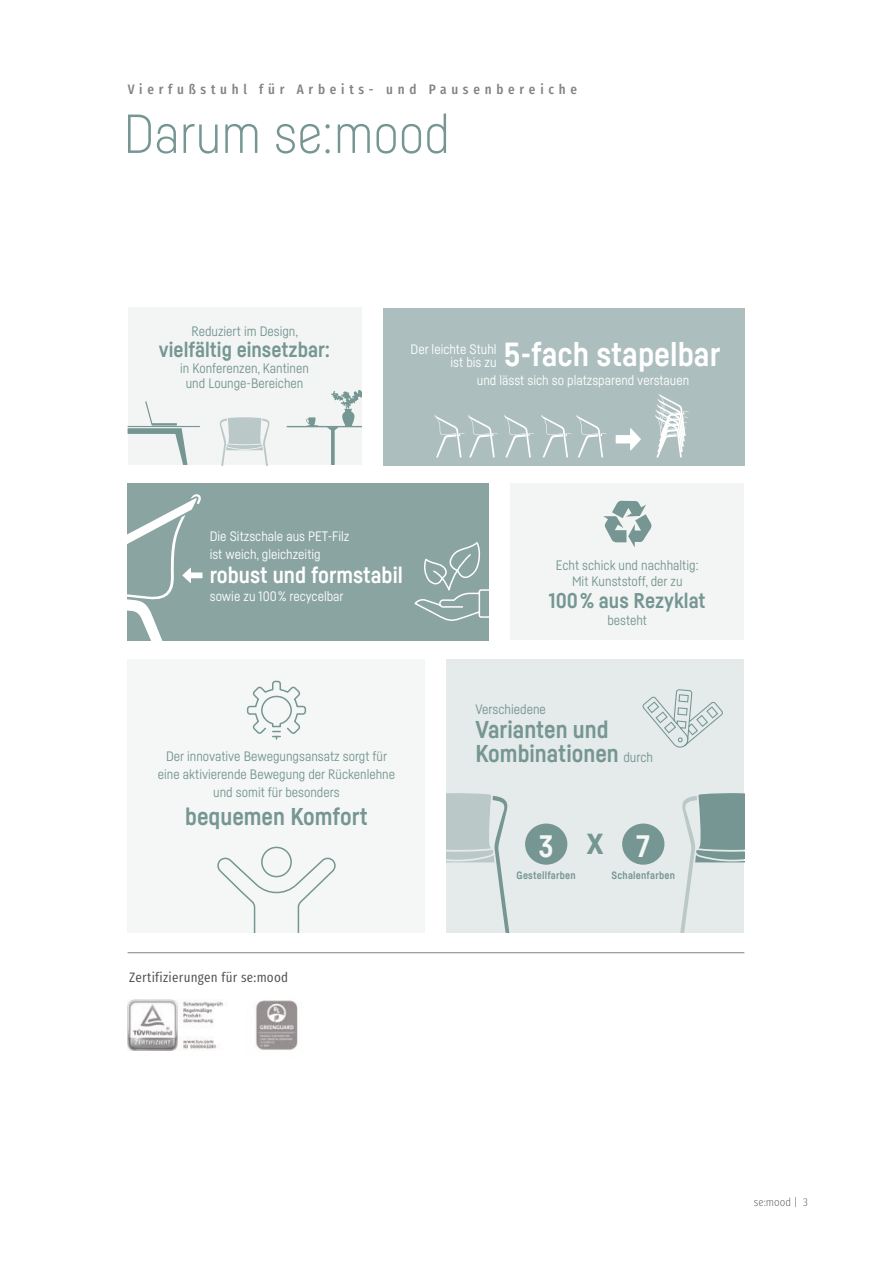
<style>
.page{position:relative;width:893px;height:1263px;background:#fff}
.page>*{position:absolute;margin:0;border:0;box-sizing:border-box;transform-origin:0 0}
.t1{font:300 54px "Sedus Sans";color:#759692}
.t2{font:700 37.5px "Sedus Sans";color:#759692}
.t3{font:700 33px "Sedus Sans";color:#fff}
.t4{font:700 30.6px "Sedus Sans";color:#f5f7f6}
.t5{font:700 24px "Sedus Sans";color:#759692}
.t6{font:700 22.5px "Sedus Sans";color:#fff}
.t7{font:700 21px "Sedus Sans";color:#759692}
.t8{font:13.5px/15px "Sedus Sans";color:#759692;text-align:center}
.t9{font:13.5px/13.5px "Sedus Sans";color:#fff;text-align:right}
.t10{font:700 13.5px "Sedus Text Condensed";letter-spacing:.35em;color:#818281}
.t11{font:13.5px "Sedus Text Condensed";letter-spacing:.02em;color:#4e4e4d}
.t12{font:300 11.25px "Sedus Text Condensed";color:#686868}
.t13{font:700 10.5px "Sedus Sans";letter-spacing:.02em;color:#759692}
.s1{font-weight:400;font-size:13.5px}
</style>
<div class="page">
<div style="left:128px;top:660px;width:297px;height:273px;background:#f5f7f6"></div>
<div style="left:383px;top:308px;width:361px;height:157px;background:#acbebd"></div>
<div style="left:446px;top:660px;width:298px;height:273px;background:#e5eaea"></div>
<div style="left:128px;top:307px;width:233px;height:158px;background:#f3f5f4"></div>
<div style="left:128px;top:483px;width:361px;height:157px;background:#89a4a1"></div>
<hr style="left:128px;top:952px;width:616px;height:1px;background:#818281">
<img style="left:128px;top:1000px;width:95px;height:50px">
<img style="left:255px;top:1000px;width:43px;height:50px">
<div style="left:510px;top:483px;width:234px;height:157px;background:#f3f5f4"></div>
<svg style="left:616px;top:428px;width:25px;height:22px"></svg>
<svg style="left:603px;top:501px;width:49px;height:46px"></svg>
<svg style="left:287px;top:390px;width:74px;height:75px"></svg>
<svg style="left:128px;top:401px;width:72px;height:64px"></svg>
<svg style="left:219px;top:417px;width:51px;height:48px"></svg>
<svg style="left:414px;top:542px;width:75px;height:79px"></svg>
<svg style="left:642px;top:690px;width:81px;height:58px"></svg>
<svg style="left:217px;top:846px;width:119px;height:87px"></svg>
<svg style="left:246px;top:680px;width:61px;height:60px"></svg>
<svg style="left:446px;top:793px;width:63px;height:140px"></svg>
<svg style="left:680px;top:793px;width:64px;height:140px"></svg>
<svg style="left:128px;top:494px;width:74px;height:146px"></svg>
<svg style="left:655px;top:394px;width:34px;height:63px"></svg>
<svg style="left:434px;top:415px;width:64px;height:42px"></svg>
<svg style="left:504px;top:415px;width:30px;height:42px"></svg>
<svg style="left:541px;top:415px;width:65px;height:42px"></svg>
<div style="left:525px;top:823px;width:42px;height:42px;background:#759692;border-radius:50%"></div>
<div style="left:622px;top:823px;width:42px;height:42px;background:#759692;border-radius:50%"></div>
<p class="t10" style="left:128px;top:77px;width:451px">Vierfußstuhl für Arbeits- und Pausenbereiche</p>
<h1 class="t1" style="left:123px;top:101px;width:328px">Darum se:mood</h1>
<p class="t8" style="left:191px;top:323px;width:108px">Reduziert im Design,</p>
<h3 class="t7" style="left:159px;top:336px;width:173px">vielfältig einsetzbar:</h3>
<p class="t8" style="left:180px;top:360px;width:130px">in Konferenzen, Kantinen und Lounge-Bereichen</p>
<p class="t9" style="left:411px;top:342px;width:88px">Der leichte Stuhl ist bis zu</p>
<h3 class="t3" style="left:504px;top:334px;width:218px">5-fach stapelbar</h3>
<p class="t9" style="left:477px;top:373px;width:214px">und lässt sich so platzsparend verstauen</p>
<p class="t9" style="left:210px;top:526px;width:141px;line-height:18px;text-align:left">Die Sitzschale aus PET-Filz ist weich, gleichzeitig</p>
<h3 class="t6" style="left:210px;top:561px;width:195px">robust und formstabil</h3>
<p class="t9" style="left:210px;top:589px;width:135px">sowie zu 100 % recycelbar</p>
<p class="t8" style="left:556px;top:556px;width:144px;line-height:16.2px">Echt schick und nachhaltig:<br>Mit Kunststoff, der zu</p>
<h3 class="t7" style="left:549px;top:588px;width:158px">100 % aus Rezyklat</h3>
<p class="t8" style="left:607px;top:612px;width:41px">besteht</p>
<p class="t8" style="left:475px;top:701px;width:72px">Verschiedene</p>
<h3 class="t5" style="left:475px;top:715px;width:135px">Varianten und</h3>
<p class="t8" style="left:166px;top:748px;width:223px">Der innovative Bewegungsansatz sorgt für</p>
<h3 class="t5" style="left:475px;top:739px;width:179px">Kombinationen <span class="s1">durch</span></h3>
<p class="t8" style="left:158px;top:765px;width:239px;line-height:18px">eine aktivierende Bewegung der Rückenlehne und somit für besonders</p>
<h3 class="t5" style="left:185px;top:802px;width:184px">bequemen Komfort</h3>
<h2 class="t2" style="left:587px;top:818px;width:19px">x</h2>
<h3 class="t4" style="left:539px;top:827px;width:17px">3</h3>
<h3 class="t4" style="left:636px;top:827px;width:16px">7</h3>
<p class="t11" style="left:129px;top:964px;width:161px">Zertifizierungen für se:mood</p>
<p class="t13" style="left:517px;top:869px;width:61px">Gestellfarben</p>
<p class="t13" style="left:612px;top:869px;width:65px">Schalenfarben</p>
<p class="t12" style="left:754px;top:1192px;width:56px">se:mood | 3</p>
</div>
